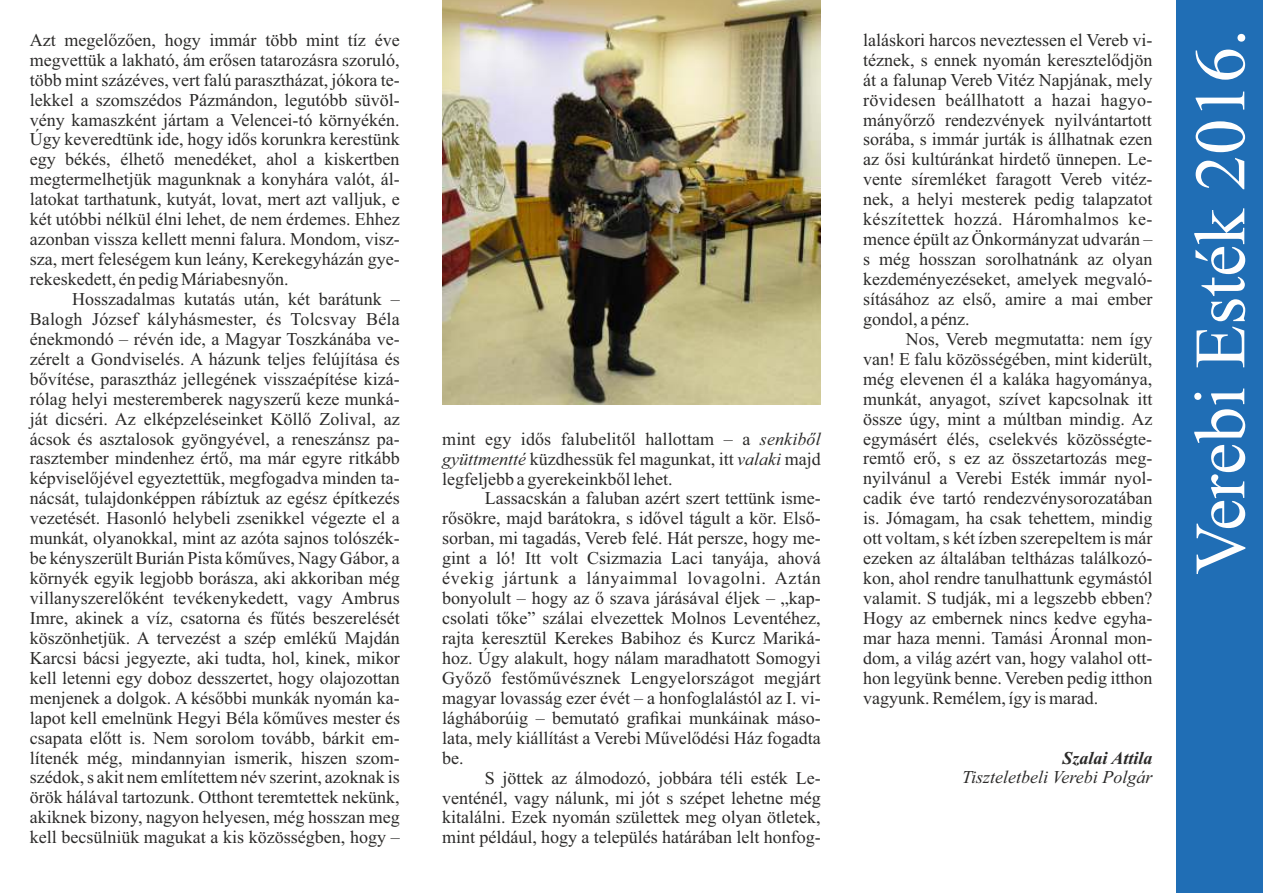
<style>
.page{position:relative;width:1263px;height:893px;background:#fff}
.page>*{position:absolute;margin:0;border:0;box-sizing:border-box;transform-origin:0 0}
.t1{font:72px "Times New Roman";color:#fefefe}
.t2{font:18px/20px "Times New Roman";color:#2b2a29;text-align:justify}
.t3{font:italic 18px "Times New Roman";color:#2b2a29}
.t4{font:italic 700 18px "Times New Roman";color:#2b2a29}
.s1{font-style:italic}
</style>
<div class="page">
<div style="left:1177px;top:0;width:86px;height:893px;background:#206eb5"></div>
<img style="left:442px;top:0;width:379px;height:405px">
<p class="t2" style="left:30px;top:32px;width:371px">Azt megelőzően, hogy immár több mint tíz éve megvettük a lakható, ám erősen tatarozásra szoruló, több mint százéves, vert falú parasztházat, jókora te&shy;lekkel a szomszédos Pázmándon, legutóbb süvöl&shy;vény kamaszként jártam a Velencei-tó környékén.<br>Úgy keveredtünk ide, hogy idős korunkra kerestünk egy békés, élhető menedéket, ahol a kiskertben megtermelhetjük magunknak a konyhára valót, ál&shy;latokat tarthatunk, kutyát, lovat, mert azt valljuk, e két utóbbi nélkül élni lehet, de nem érdemes. Ehhez azonban vissza kellett menni falura. Mondom, visz&shy;sza, mert feleségem kun leány, Kerekegyházán gye&shy;rekeskedett, én pedig Máriabesnyőn.</p>
<p class="t2" style="left:30px;top:291px;width:372px;text-indent:43px">Hosszadalmas kutatás után, két barátunk – Balogh József kályhásmester, és Tolcsvay Béla énekmondó – révén ide, a Magyar Toszkánába ve&shy;zérelt a Gondviselés. A házunk teljes felújítása és bővítése, parasztház jellegének visszaépítése kizá&shy;rólag helyi mesteremberek nagyszerű keze munká&shy;ját dicséri. Az elképzeléseinket Köllő Zolival, az ácsok és asztalosok gyöngyével, a reneszánsz pa&shy;rasztember mindenhez értő, ma már egyre ritkább képviselőjével egyeztettük, megfogadva minden ta&shy;nácsát, tulajdonképpen rábíztuk az egész építkezés vezetését. Hasonló helybeli zsenikkel végezte el a munkát, olyanokkal, mint az azóta sajnos tolószék&shy;be kényszerült Burián Pista kőműves, Nagy Gábor, a környék egyik legjobb borásza, aki akkoriban még villanyszerelőként tevékenykedett, vagy Ambrus Imre, akinek a víz, csatorna és fűtés beszerelését köszönhetjük. A tervezést a szép emlékű Majdán Karcsi bácsi jegyezte, aki tudta, hol, kinek, mikor kell letenni egy doboz desszertet, hogy olajozottan menjenek a dolgok. A későbbi munkák nyomán ka&shy;lapot kell emelnünk Hegyi Béla kőműves mester és csapata előtt is. Nem sorolom tovább, bárkit em&shy;lítenék még, mindannyian ismerik, hiszen szom&shy;szédok, s akit nem említettem név szerint, azoknak is örök hálával tartozunk. Otthont teremtettek nekünk, akiknek bizony, nagyon helyesen, még hosszan meg kell becsülniük magukat a kis közösségben, hogy –</p>
<p class="t2" style="left:442px;top:430px;width:380px">mint egy idős falubelitől hallottam – a <span class="s1">senkiből gyüttmentté</span> küzdhessük fel magunkat, itt <span class="s1">valaki</span> majd legfeljebb a gyerekeinkből lehet.</p>
<p class="t2" style="left:442px;top:490px;width:380px;text-indent:43px">Lassacskán a faluban azért szert tettünk isme&shy;rősökre, majd barátokra, s idővel tágult a kör. Első&shy;sorban, mi tagadás, Vereb felé. Hát persze, hogy me&shy;gint a ló! Itt volt Csizmazia Laci tanyája, ahová évekig jártunk a lányaimmal lovagolni. Aztán bonyolult – hogy az ő szava járásával éljek – „kap&shy;csolati tőke” szálai elvezettek Molnos Leventéhez, rajta keresztül Kerekes Babihoz és Kurcz Mariká&shy;hoz. Úgy alakult, hogy nálam maradhatott Somogyi Győző festőművésznek Lengyelországot megjárt magyar lovasság ezer évét – a honfoglalástól az I. vi&shy;lágháborúig – bemutató grafikai munkáinak máso&shy;lata, mely kiállítást a Verebi Művelődési Ház fogadta be.</p>
<p class="t2" style="left:442px;top:769px;width:380px;text-indent:43px">S jöttek az álmodozó, jobbára téli esték Le&shy;venténél, vagy nálunk, mi jót s szépet lehetne még kitalálni. Ezek nyomán születtek meg olyan ötletek, mint például, hogy a település határában lelt honfog-</p>
<p class="t2" style="left:863px;top:32px;width:291px">laláskori harcos neveztessen el Vereb vi&shy;téznek, s ennek nyomán keresztelődjön át a falunap Vereb Vitéz Napjának, mely rövidesen beállhatott a hazai hagyo&shy;mányőrző rendezvények nyilvántartott sorába, s immár jurták is állhatnak ezen az ősi kultúránkat hirdető ünnepen. Le&shy;vente síremléket faragott Vereb vitéz&shy;nek, a helyi mesterek pedig talapzatot készítettek hozzá. Háromhalmos ke&shy;mence épült az Önkormányzat udvarán – s még hosszan sorolhatnánk az olyan kezdeményezéseket, amelyek megvaló&shy;sításához az első, amire a mai ember gondol, a pénz.</p>
<p class="t2" style="left:863px;top:331px;width:291px;text-indent:43px">Nos, Vereb megmutatta: nem így van! E falu közösségében, mint kiderült, még elevenen él a kaláka hagyománya, munkát, anyagot, szívet kapcsolnak itt össze úgy, mint a múltban mindig. Az egymásért élés, cselekvés közösségte&shy;remtő erő, s ez az összetartozás meg&shy;nyilvánul a Verebi Esték immár nyol&shy;cadik éve tartó rendezvénysorozatában is. Jómagam, ha csak tehettem, mindig ott voltam, s két ízben szerepeltem is már ezeken az általában teltházas találkozó&shy;kon, ahol rendre tanulhattunk egymástól valamit. S tudják, mi a legszebb ebben?<br>Hogy az embernek nincs kedve egyha&shy;mar haza menni. Tamási Áronnal mon&shy;dom, a világ azért van, hogy valahol ott&shy;hon legyünk benne. Vereben pedig itthon vagyunk. Remélem, így is marad.</p>
<p class="t4" style="left:1062px;top:751px;width:91px">Szalai Attila</p>
<p class="t3" style="left:962px;top:771px;width:192px">Tiszteletbeli Verebi Polgár</p>
<h1 class="t1" style="left:1194px;top:575px;width:547px;rotate:-90deg">Verebi Esték 2016.</h1>
</div>
